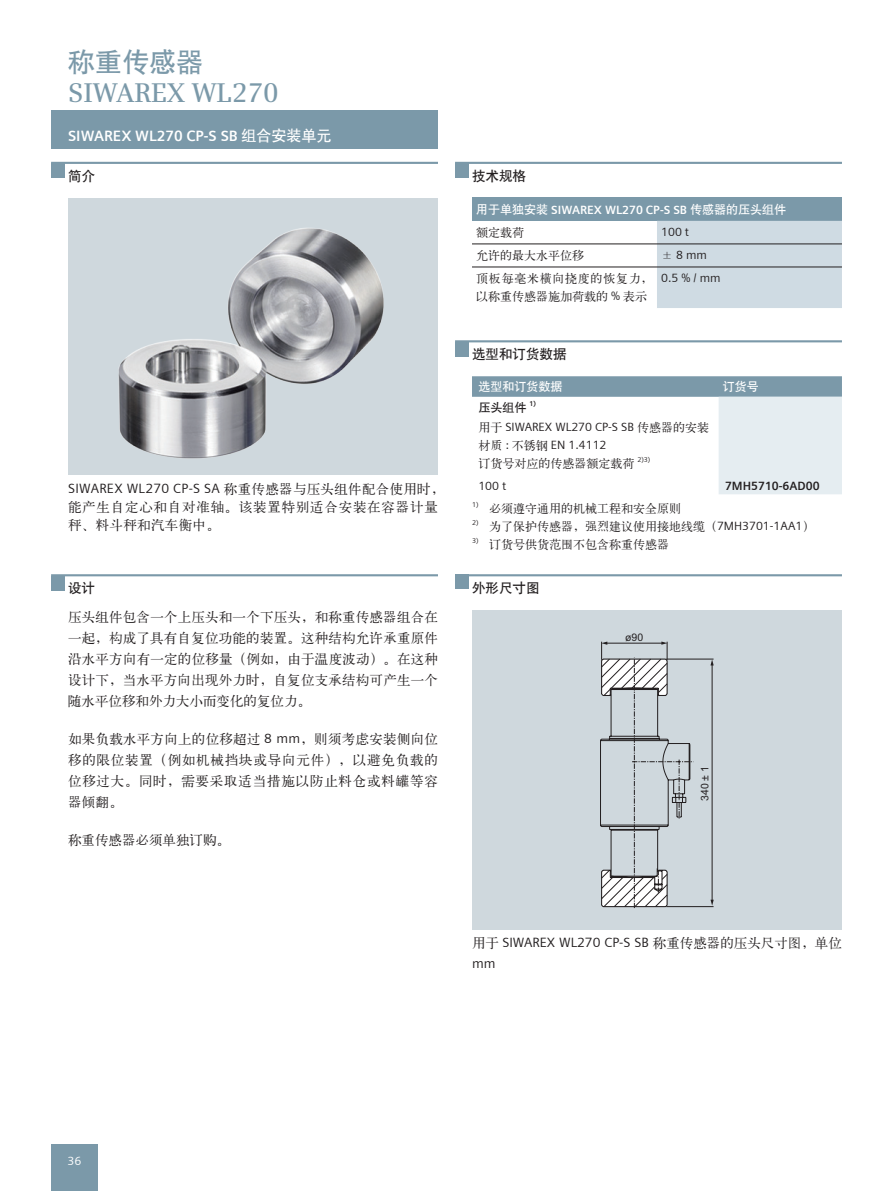
<style>
.page{position:relative;width:893px;height:1191px;background:#fff}
.page>*{position:absolute;margin:0;border:0;box-sizing:border-box;transform-origin:0 0}
.t1{font:600 27px "Siemens Serif";color:#7b99a9}
.t2{font:27px "H Yb 1 gj";color:#7b99a9}
.t3{font:700 15px "Siemens Sans";color:#fff}
.内文2{font:13.5px/21px "H Ya 1 gj";letter-spacing:.055em;color:#231f20;text-align:justify}
.内文2-2{font:13.5px/21px "Siemens Sans";color:#231f20}
.t4{font:13.5px "H Yb 1 gj";color:#231f20}
.内文2-3{font:13.5px "H Ya 1 gj";color:#231f20}
.表内文{font:12px "H Ya 1 gj";color:#231f20}
.表内文-2{font:12px "Siemens Sans";color:#231f20}
.表黑1{font:700 12px "Siemens Sans";color:#fff}
.表内文-3{font:12px/18px "H Ya 1 gj";letter-spacing:.06em;color:#231f20}
.t5{font:700 12px "Siemens Sans";color:#231f20}
.t6{font:12px "H Yb 1 gj";color:#fff}
.t7{font:12px "H Yb 1 gj";color:#231f20}
.t8{font:12px "Siemens Sans";color:#fff}
.t9{font:10.5px "Arial";color:#231f20}
.t10{font:7.05px "Siemens Sans";color:#231f20}
.s1{font-family:"H Yb 1 gj";font-weight:400}
.s2{font-family:"Siemens Sans"}
.s3{font-family:"H Ya 1 gj"}
</style>
<div class="page">
<div style="left:51px;top:1144px;width:47px;height:47px;background:#7b99a9"></div>
<div style="left:51px;top:111px;width:387px;height:38px;background:#7b99a9"></div>
<div style="left:68px;top:198px;width:370px;height:276px;background:#cfd8dd"></div>
<div style="left:472px;top:610px;width:370px;height:319px;background:#cfd8dd"></div>
<div style="left:472px;top:198px;width:370px;height:23px;background:#7b99a9"></div>
<div style="left:657px;top:221px;width:185px;height:87px;background:#cfdbe3"></div>
<hr style="left:472px;top:243px;width:185px;height:1px;background:#231f20">
<hr style="left:657px;top:243px;width:185px;height:1px;background:#231f20">
<hr style="left:472px;top:266px;width:185px;height:1px;background:#231f20">
<hr style="left:657px;top:266px;width:185px;height:1px;background:#231f20">
<div style="left:51px;top:163px;width:13px;height:15px;background:#7b99a9"></div>
<div style="left:455px;top:574px;width:13px;height:15px;background:#7b99a9"></div>
<div style="left:51px;top:576px;width:13px;height:14px;background:#7b99a9"></div>
<hr style="left:51px;top:162px;width:387px;height:2px;background:#7b99a9">
<hr style="left:455px;top:574px;width:387px;height:2px;background:#7b99a9">
<hr style="left:51px;top:574px;width:387px;height:2px;background:#7b99a9">
<div style="left:455px;top:163px;width:13px;height:15px;background:#7b99a9"></div>
<div style="left:455px;top:342px;width:13px;height:14px;background:#7b99a9"></div>
<hr style="left:455px;top:162px;width:387px;height:2px;background:#7b99a9">
<hr style="left:455px;top:340px;width:387px;height:2px;background:#7b99a9">
<svg style="left:472px;top:376px;width:370px;height:118px"></svg>
<img style="left:118px;top:228px;width:266px;height:231px">
<svg style="left:600px;top:641px;width:114px;height:267px"></svg>
<h1 class="t2" style="left:68px;top:48px;width:137px">称重传感器</h1>
<h1 class="t1" style="left:68px;top:77px;width:212px">SIWAREX WL270</h1>
<p class="t3" style="left:68px;top:128px;width:265px">SIWAREX WL270 CP-S SB <span class="s1">组合安装单元</span></p>
<p class="t4" style="left:68px;top:169px;width:28px">简介</p>
<p class="内文2" style="left:68px;top:479px;width:378px;line-height:18px;text-align:left"><span class="s2">SIWAREX WL270 CP-S SA</span> 称重传感器与压头组件配合使用时，能产生自定心和自对准轴。该装置特别适合安装在容器计量秤、料斗秤和汽车衡中。</p>
<p class="t4" style="left:472px;top:169px;width:55px">技术规格</p>
<p class="表黑1" style="left:476px;top:203px;width:311px"><span class="s1">用于单独安装</span> SIWAREX WL270 CP-S SB <span class="s1">传感器的压头组件</span></p>
<p class="表内文" style="left:476px;top:226px;width:49px">额定载荷</p>
<p class="表内文-2" style="left:661px;top:225px;width:29px">100 t</p>
<p class="表内文" style="left:476px;top:249px;width:109px">允许的最大水平位移</p>
<p class="表内文-2" style="left:661px;top:248px;width:47px"><span class="s3">±</span> 8 mm</p>
<p class="表内文-3" style="left:476px;top:269px;width:178px">顶板每毫米横向挠度的恢复力，以称重传感器施加荷载的 <span class="s2">%</span> 表示</p>
<p class="表内文-2" style="left:661px;top:271px;width:61px">0.5 % / mm</p>
<p class="t4" style="left:472px;top:347px;width:96px">选型和订货数据</p>
<p class="t6" style="left:478px;top:380px;width:85px">选型和订货数据</p>
<p class="t6" style="left:723px;top:380px;width:37px">订货号</p>
<p class="t7" style="left:478px;top:401px;width:59px">压头组件 <sup>1)</sup></p>
<p class="表内文-2" style="left:478px;top:420px;width:232px"><span class="s3">用于</span> SIWAREX WL270 CP-S SB <span class="s3">传感器的安装</span></p>
<p class="表内文-2" style="left:478px;top:438px;width:130px"><span class="s3">材质</span> : <span class="s3">不锈钢</span> EN 1.4112</p>
<p class="表内文" style="left:478px;top:458px;width:157px">订货号对应的传感器额定载荷</p>
<p class="t10" style="left:637px;top:455px;width:15px">2)3)</p>
<p class="表内文-2" style="left:478px;top:479px;width:29px">100 t</p>
<p class="t5" style="left:725px;top:479px;width:96px">7MH5710-6AD00</p>
<p class="t10" style="left:472px;top:500px;width:8px">1)</p>
<p class="表内文" style="left:489px;top:503px;width:193px">必须遵守通用的机械工程和安全原则</p>
<p class="t10" style="left:472px;top:518px;width:8px">2)</p>
<p class="表内文" style="left:489px;top:521px;width:327px">为了保护传感器，强烈建议使用接地线缆（<span class="s2">7MH3701-1AA1</span>）</p>
<p class="t10" style="left:472px;top:536px;width:8px">3)</p>
<p class="表内文" style="left:489px;top:539px;width:181px">订货号供货范围不包含称重传感器</p>
<p class="t4" style="left:68px;top:581px;width:28px">设计</p>
<p class="t4" style="left:472px;top:581px;width:69px">外形尺寸图</p>
<p class="内文2" style="left:68px;top:606px;width:372px">压头组件包含一个上压头和一个下压头，和称重传感器组合在一起，构成了具有自复位功能的装置。这种结构允许承重原件沿水平方向有一定的位移量（例如，由于温度波动）。在这种设计下，当水平方向出现外力时，自复位支承结构可产生一个随水平位移和外力大小而变化的复位力。</p>
<p class="内文2" style="left:68px;top:728px;width:371px">如果负载水平方向上的位移超过 <span class="s2">8 mm</span>，则须考虑安装侧向位移的限位装置（例如机械挡块或导向元件），以避免负载的位移过大。同时，需要采取适当措施以防止料仓或料罐等容器倾翻。</p>
<p class="内文2-3" style="left:68px;top:833px;width:164px">称重传感器必须单独订购。</p>
<p class="t9" style="left:625px;top:630px;width:20px">ø90</p>
<p class="t9" style="left:698px;top:801px;width:36px;rotate:-90deg">340 ± 1</p>
<p class="t8" style="left:67px;top:1153px;width:15px">36</p>
<p class="内文2-2" style="left:472px;top:932px;width:371px"><span class="s3">用于</span> SIWAREX WL270 CP-S SB <span class="s3">称重传感器的压头尺寸图，单位</span>mm</p>
</div>
